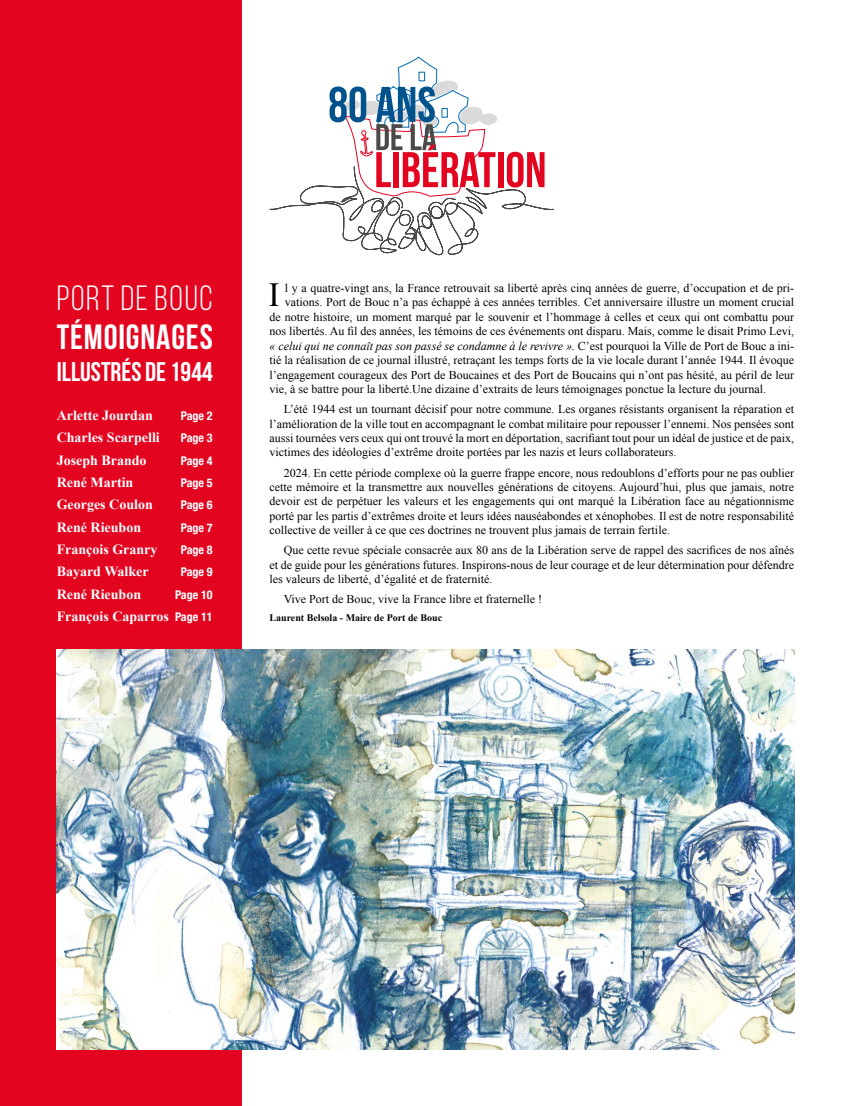
<style>
.page{position:relative;width:851px;height:1106px;background:#fff}
.page>*{position:absolute;margin:0;border:0;box-sizing:border-box;transform-origin:0 0}
.t1{font:700 35px "Bebas Neue";letter-spacing:.025em;color:#fff}
.t2{font:35px "Bebas Neue";letter-spacing:.05em;color:#fff}
.t3{font:33.7px "Times New Roman";color:#000}
.t4{font:700 27px "Bebas Neue";color:#fff}
.t5{font:700 14px "Times New Roman";color:#fff}
.t6{font:12px/14.4px "Times New Roman";color:#000;text-align:justify}
.t7{font:italic 12px "Times New Roman";color:#000}
.t8{font:700 condensed 12px "Helvetica Neue LT Com";color:#fff}
.t9{font:700 10px "Times New Roman";color:#000}
.s1{font-family:"Helvetica Neue LT Com";font-stretch:condensed;font-size:12px}
.s2{font-style:normal}
</style>
<div class="page">
<div style="left:0;top:0;width:241px;height:1106px;background:#e30520"></div>
<img style="left:57px;top:649px;width:737px;height:400px">
<svg style="left:269px;top:166px;width:285px;height:90px"></svg>
<svg style="left:329px;top:56px;width:168px;height:141px"></svg>
<div style="left:497px;top:152px;width:6px;height:35px;background:#e30520"></div>
<svg style="left:507px;top:152px;width:37px;height:35px"></svg>
<h1 class="t2" style="left:57px;top:279px;width:157px">PORT DE BOUC</h1>
<h1 class="t1" style="left:57px;top:318px;width:157px">TÉMOIGNAGES</h1>
<h3 class="t4" style="left:57px;top:356px;width:157px">ILLUSTRÉS DE 1944</h3>
<p class="t5" style="left:57px;top:405px;width:98px">Arlette Jourdan</p>
<p class="t8" style="left:181px;top:408px;width:33px">Page 2</p>
<p class="t5" style="left:57px;top:428px;width:105px">Charles Scarpelli</p>
<p class="t8" style="left:181px;top:431px;width:33px">Page 3</p>
<p class="t5" style="left:57px;top:450px;width:91px">Joseph Brando</p>
<p class="t8" style="left:181px;top:453px;width:33px">Page 4</p>
<p class="t5" style="left:57px;top:472px;width:78px">René Martin</p>
<p class="t8" style="left:181px;top:475px;width:33px">Page 5</p>
<p class="t5" style="left:57px;top:495px;width:98px">Georges Coulon</p>
<p class="t8" style="left:181px;top:498px;width:33px">Page 6</p>
<p class="t5" style="left:57px;top:517px;width:86px">René Rieubon</p>
<p class="t8" style="left:181px;top:520px;width:33px">Page 7</p>
<p class="t5" style="left:57px;top:539px;width:102px">François Granry</p>
<p class="t8" style="left:181px;top:542px;width:33px">Page 8</p>
<p class="t5" style="left:57px;top:562px;width:93px">Bayard Walker</p>
<p class="t8" style="left:181px;top:565px;width:33px">Page 9</p>
<p class="t5" style="left:57px;top:584px;width:86px">René Rieubon</p>
<p class="t8" style="left:175px;top:587px;width:39px">Page 10</p>
<p class="t5" style="left:57px;top:606px;width:157px">François Caparros <span class="s1">Page 11</span></p>
<h2 class="t3" style="left:268px;top:272px;width:13px">I</h2>
<p class="t6" style="left:285px;top:280px;width:510px">l y a quatre-vingt ans, la France retrouvait sa liberté après cinq années de guerre, d’occupation et de pri-</p>
<p class="t6" style="left:285px;top:295px;width:510px">vations. Port de Bouc n’a pas échappé à ces années terribles. Cet anniversaire illustre un moment crucial</p>
<p class="t6" style="left:269px;top:309px;width:526px">de notre histoire, un moment marqué par le souvenir et l’hommage à celles et ceux qui ont combattu pour</p>
<p class="t6" style="left:269px;top:324px;width:526px">nos libertés. Au fil des années, les témoins de ces événements ont disparu. Mais, comme le disait Primo Levi,</p>
<p class="t7" style="left:269px;top:337px;width:526px">« celui qui ne connaît pas son passé se condamne à le revivre ». <span class="s2">C’est pourquoi la Ville de Port de Bouc a ini-</span></p>
<p class="t6" style="left:269px;top:353px;width:526px">tié la réalisation de ce journal illustré, retraçant les temps forts de la vie locale durant l’année 1944. Il évoque</p>
<p class="t6" style="left:269px;top:367px;width:526px">l’engagement courageux des Port de Boucaines et des Port de Boucains qui n’ont pas hésité, au péril de leur</p>
<p class="t6" style="left:269px;top:381px;width:498px">vie, à se battre pour la liberté.Une dizaine d’extraits de leurs témoignages ponctue la lecture du journal.</p>
<p class="t6" style="left:269px;top:401px;width:526px;text-indent:14px">L’été 1944 est un tournant décisif pour notre commune. Les organes résistants organisent la réparation et l’amélioration de la ville tout en accompagnant le combat militaire pour repousser l’ennemi. Nos pensées sont aussi tournées vers ceux qui ont trouvé la mort en déportation, sacrifiant tout pour un idéal de justice et de paix, victimes des idéologies d’extrême droite portées par les nazis et leurs collaborateurs.</p>
<p class="t6" style="left:269px;top:465px;width:526px;text-indent:14px">2024. En cette période complexe où la guerre frappe encore, nous redoublons d’efforts pour ne pas oublier cette mémoire et la transmettre aux nouvelles générations de citoyens. Aujourd’hui, plus que jamais, notre devoir est de perpétuer les valeurs et les engagements qui ont marqué la Libération face au négationnisme porté par les partis d’extrêmes droite et leurs idées nauséabondes et xénophobes. Il est de notre responsabilité collective de veiller à ce que ces doctrines ne trouvent plus jamais de terrain fertile.</p>
<p class="t6" style="left:269px;top:543px;width:526px;text-indent:14px">Que cette revue spéciale consacrée aux 80 ans de la Libération serve de rappel des sacrifices de nos aînés et de guide pour les générations futures. Inspirons-nous de leur courage et de leur détermination pour défendre les valeurs de liberté, d’égalité et de fraternité.</p>
<p class="t6" style="left:283px;top:592px;width:260px">Vive Port de Bouc, vive la France libre et fraternelle !</p>
<p class="t9" style="left:269px;top:611px;width:174px">Laurent Belsola - Maire de Port de Bouc</p>
</div>
